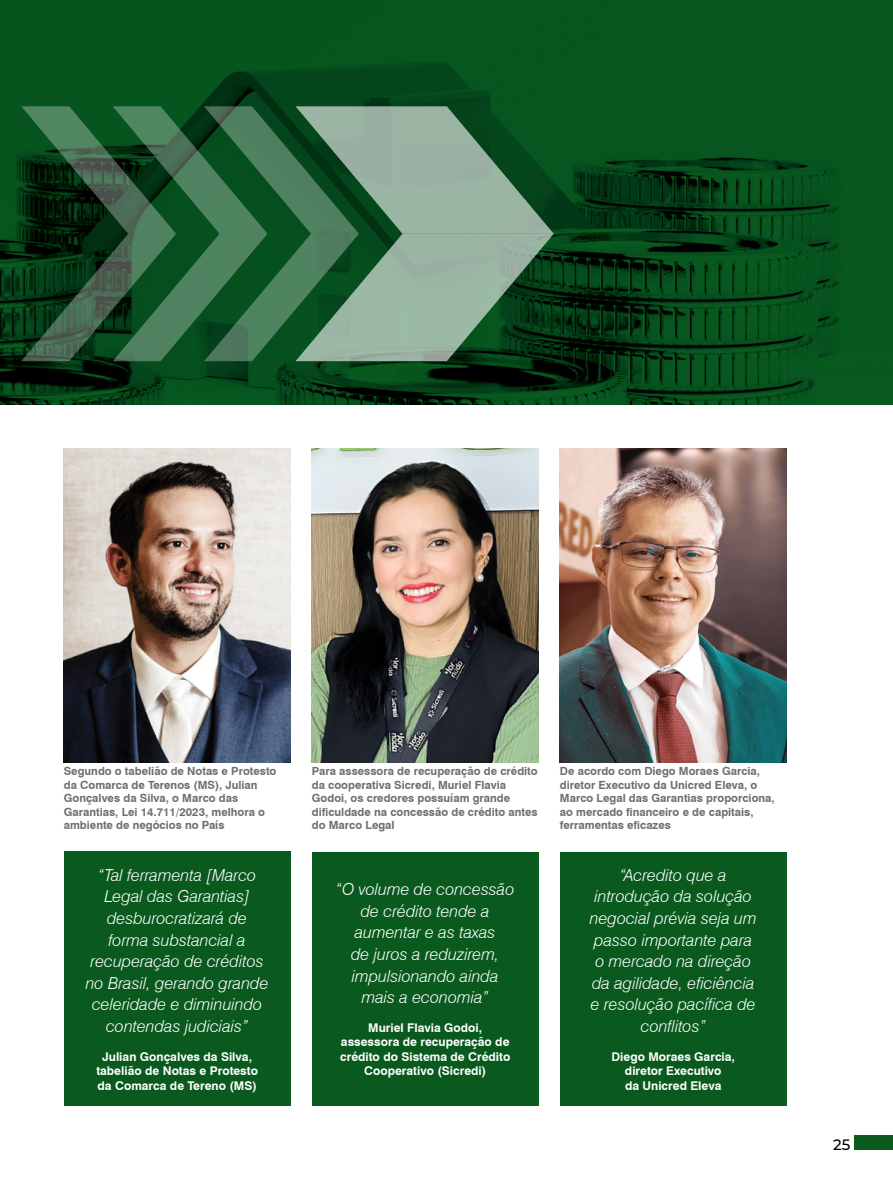
<style>
.page{position:relative;width:893px;height:1191px;background:#fff}
.page>*{position:absolute;margin:0;border:0;box-sizing:border-box;transform-origin:0 0}
.t1{font:italic 300 16.5px/21.6px "Swiss 721 BT";color:#fff;text-align:center}
.t2{font:500 15px "Montserrat";color:#000}
.t3{font:700 12px/14.4px "Swiss 721 BT";color:#fff;text-align:center}
.t4{font:700 11.25px/13.5px "Swiss 721 BT";color:#6d6e71}
</style>
<div class="page">
<img style="left:0;top:0;width:893px;height:404px">
<svg style="left:21px;top:106px;width:533px;height:255px;background:#427051"></svg>
<div style="left:855px;top:1135px;width:38px;height:15px;background:#0a5a1f"></div>
<div style="left:560px;top:852px;width:227px;height:253px;background:#0a5a1f"></div>
<div style="left:312px;top:852px;width:227px;height:253px;background:#0a5a1f"></div>
<div style="left:64px;top:852px;width:227px;height:254px;background:#0a5a1f"></div>
<img style="left:560px;top:449px;width:227px;height:313px">
<img style="left:64px;top:449px;width:227px;height:313px">
<img style="left:312px;top:449px;width:227px;height:313px">
<p class="t4" style="left:312px;top:764px;width:227px">Para assessora de recuperação de crédito da cooperativa Sicredi, Muriel Flavia Godoi, os credores possuíam grande dificuldade na concessão de crédito antes do Marco Legal</p>
<p class="t4" style="left:64px;top:764px;width:214px">Segundo o tabelião de Notas e Protesto da Comarca de Terenos (MS), Julian Gonçalves da Silva, o Marco das Garantias, Lei 14.711/2023, melhora o ambiente de negócios no País</p>
<p class="t4" style="left:560px;top:764px;width:216px">De acordo com Diego Moraes Garcia, diretor Executivo da Unicred Eleva, o Marco Legal das Garantias proporciona, ao mercado financeiro e de capitais, ferramentas eficazes</p>
<h1 class="t1" style="left:86px;top:864px;width:184px">“Tal ferramenta [Marco<br>Legal das Garantias] desburocratizará de forma substancial a recuperação de créditos no Brasil, gerando grande celeridade e diminuindo contendas judiciais”</h1>
<p class="t3" style="left:96px;top:1049px;width:163px">Julian Gonçalves da Silva, tabelião de Notas e Protesto da Comarca de Tereno (MS)</p>
<h1 class="t1" style="left:336px;top:878px;width:180px">“O volume de concessão de crédito tende a aumentar e as taxas<br>de juros a reduzirem, impulsionando ainda mais a economia”</h1>
<p class="t3" style="left:340px;top:1020px;width:172px">Muriel Flavia Godoi, assessora de recuperação de crédito do Sistema de Crédito<br>Cooperativo (Sicredi)</p>
<h1 class="t1" style="left:590px;top:864px;width:168px">“Acredito que a introdução da solução negocial prévia seja um passo importante para o mercado na direção da agilidade, eficiência e resolução pacífica de conflitos”</h1>
<p class="t3" style="left:611px;top:1049px;width:125px">Diego Moraes Garcia, diretor Executivo<br>da Unicred Eleva</p>
<h2 class="t2" style="left:833px;top:1134px;width:19px">25</h2>
</div>
